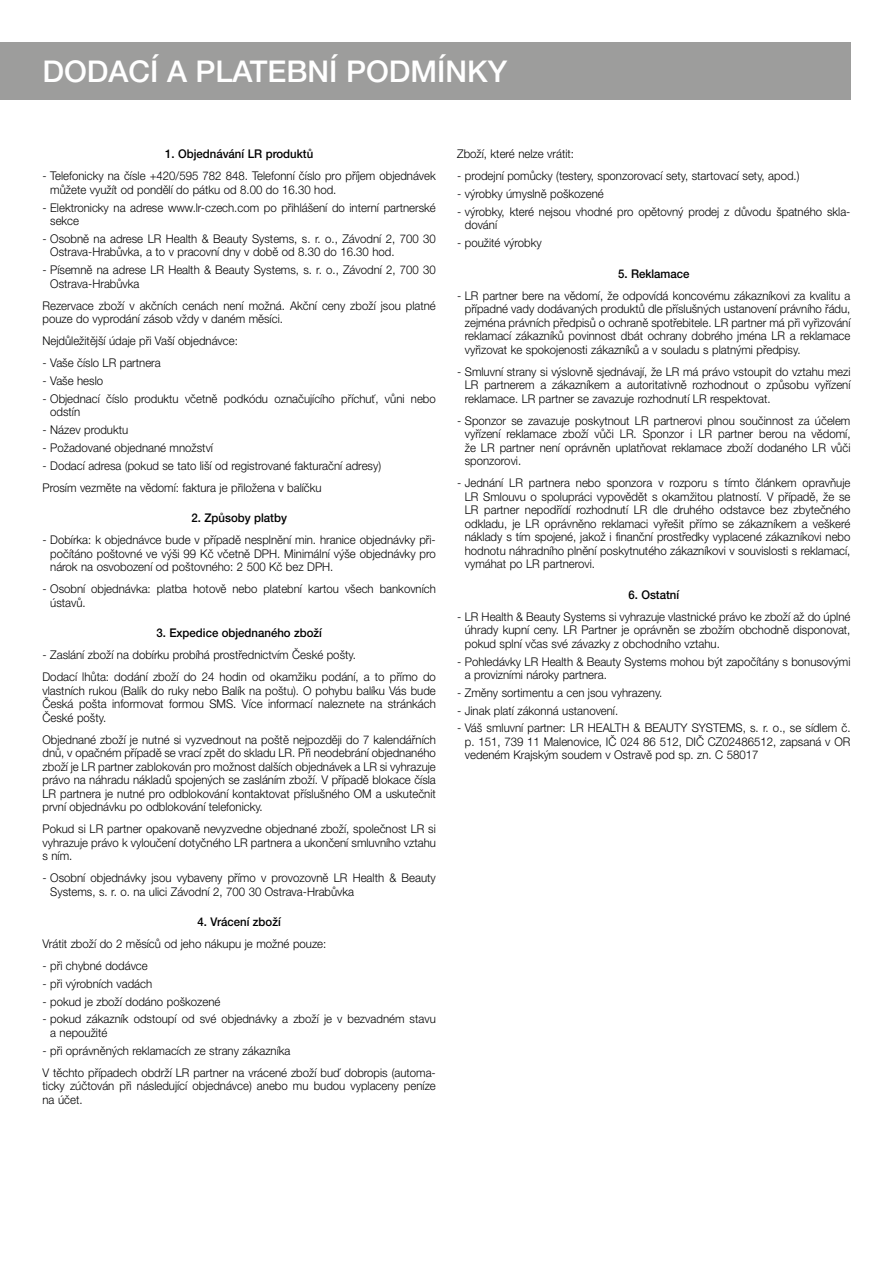
<style>
.page{position:relative;width:893px;height:1263px;background:#fff}
.page>*{position:absolute;margin:0;border:0;box-sizing:border-box;transform-origin:0 0}
.t1{font:500 30px "Helvetica Neue LT Pro";color:#fff}
.t2{font:300 12px/13.5px "Helvetica Neue LT Pro";color:#000;scale:.95 1}
.t3{font:500 12px "Helvetica Neue LT Pro";color:#000;scale:.95 1}
</style>
<div class="page">
<div style="left:0;top:43px;width:850px;height:57px;background:#9d9d9c"></div>
<h1 class="t1" style="left:43px;top:53px;width:466px">DODACÍ A PLATEBNÍ PODMÍNKY</h1>
<p class="t3" style="left:165px;top:147px;width:157px">1. Objednávání LR produktů</p>
<p class="t2" style="left:50px;top:169px;width:407px;text-indent:-8px">- Telefonicky na čísle +420/595 782 848. Telefonní číslo pro příjem objednávek můžete využít od pondělí do pátku od 8.00 do 16.30 hod.</p>
<p class="t2" style="left:50px;top:200px;width:407px;text-indent:-8px">- Elektronicky na adrese www.lr-czech.com po přihlášení do interní partnerské sekce</p>
<p class="t2" style="left:50px;top:232px;width:407px;text-indent:-8px">- Osobně na adrese LR Health &amp; Beauty Systems, s. r. o., Závodní 2, 700 30<br>Ostrava-Hrabůvka, a to v pracovní dny v době od 8.30 do 16.30 hod.</p>
<p class="t2" style="left:50px;top:263px;width:407px;text-indent:-8px">- Písemně na adrese LR Health &amp; Beauty Systems, s. r. o., Závodní 2, 700 30<br>Ostrava-Hrabůvka</p>
<p class="t2" style="left:43px;top:298px;width:416px">Rezervace zboží v akčních cenách není možná. Akční ceny zboží jsou platné pouze do vyprodání zásob vždy v daném měsíci.</p>
<p class="t2" style="left:43px;top:334px;width:207px">Nejdůležitější údaje při Vaší objednávce:</p>
<p class="t2" style="left:43px;top:356px;width:126px">- Vaše číslo LR partnera</p>
<p class="t2" style="left:43px;top:374px;width:65px">- Vaše heslo</p>
<p class="t2" style="left:50px;top:391px;width:407px;text-indent:-8px">- Objednací číslo produktu včetně podkódu označujícího příchuť, vůni nebo odstín</p>
<p class="t2" style="left:43px;top:423px;width:92px">- Název produktu</p>
<p class="t2" style="left:43px;top:440px;width:181px">- Požadované objednané množství</p>
<p class="t2" style="left:43px;top:454px;width:358px;line-height:22px">- Dodací adresa (pokud se tato liší od registrované fakturační adresy)<br>Prosím vezměte na vědomí: faktura je přiložena v balíčku</p>
<p class="t3" style="left:191px;top:511px;width:102px">2. Způsoby platby</p>
<p class="t2" style="left:50px;top:533px;width:407px;text-align:justify;text-indent:-8px">- Dobírka: k objednávce bude v případě nesplnění min. hranice objednávky při&shy;počítáno poštovné ve výši 99 Kč včetně DPH. Minimální výše objednávky pro nárok na osvobození od poštovného: 2 500 Kč bez DPH.</p>
<p class="t2" style="left:50px;top:582px;width:407px;text-indent:-8px">- Osobní objednávka: platba hotově nebo platební kartou všech bankovních ústavů.</p>
<p class="t3" style="left:156px;top:626px;width:176px">3. Expedice objednaného zboží</p>
<p class="t2" style="left:43px;top:643px;width:416px;line-height:22px">- Zaslání zboží na dobírku probíhá prostřednictvím České pošty.<br>Dodací lhůta: dodání zboží do 24 hodin od okamžiku podání, a to přímo do</p>
<p class="t2" style="left:43px;top:683px;width:416px;text-align:justify">vlastních rukou (Balík do ruky nebo Balík na poštu). O pohybu balíku Vás bude Česká pošta informovat formou SMS. Více informací naleznete na stránkách České pošty.</p>
<p class="t2" style="left:43px;top:732px;width:416px;text-align:justify">Objednané zboží je nutné si vyzvednout na poště nejpozději do 7 kalendářních dnů, v opačném případě se vrací zpět do skladu LR. Při neodebrání objednaného zboží je LR partner zablokován pro možnost dalších objednávek a LR si vyhrazuje právo na náhradu nákladů spojených se zasláním zboží. V případě blokace čísla LR partnera je nutné pro odblokování kontaktovat příslušného OM a uskutečnit první objednávku po odblokování telefonicky.</p>
<p class="t2" style="left:43px;top:822px;width:416px;text-align:justify">Pokud si LR partner opakovaně nevyzvedne objednané zboží, společnost LR si vyhrazuje právo k vyloučení dotyčného LR partnera a ukončení smluvního vztahu s ním.</p>
<p class="t2" style="left:50px;top:871px;width:407px;text-indent:-8px">- Osobní objednávky jsou vybaveny přímo v provozovně LR Health &amp; Beauty<br>Systems, s. r. o. na ulici Závodní 2, 700 30 Ostrava-Hrabůvka</p>
<p class="t3" style="left:198px;top:915px;width:89px">4. Vrácení zboží</p>
<p class="t2" style="left:43px;top:937px;width:300px">Vrátit zboží do 2 měsíců od jeho nákupu je možné pouze:</p>
<p class="t2" style="left:43px;top:959px;width:112px">- při chybné dodávce</p>
<p class="t2" style="left:43px;top:977px;width:117px">- při výrobních vadách</p>
<p class="t2" style="left:43px;top:994px;width:189px">- pokud je zboží dodáno poškozené</p>
<p class="t2" style="left:50px;top:1012px;width:407px;text-indent:-8px">- pokud zákazník odstoupí od své objednávky a zboží je v bezvadném stavu a nepoužité</p>
<p class="t2" style="left:43px;top:1039px;width:416px;line-height:22px">- při oprávněných reklamacích ze strany zákazníka<br>V těchto případech obdrží LR partner na vrácené zboží buď dobropis (automa-</p>
<p class="t2" style="left:43px;top:1079px;width:416px">ticky zúčtován při následující objednávce) anebo mu budou vyplaceny peníze na účet.</p>
<p class="t2" style="left:457px;top:147px;width:125px">Zboží, které nelze vrátit:</p>
<p class="t2" style="left:457px;top:169px;width:362px">- prodejní pomůcky (testery, sponzorovací sety, startovací sety, apod.)</p>
<p class="t2" style="left:457px;top:187px;width:156px">- výrobky úmyslně poškozené</p>
<p class="t2" style="left:465px;top:205px;width:407px;text-indent:-8px">- výrobky, které nejsou vhodné pro opětovný prodej z důvodu špatného skla&shy;dování</p>
<p class="t2" style="left:457px;top:236px;width:91px">- použité výrobky</p>
<p class="t3" style="left:618px;top:266px;width:77px">5. Reklamace</p>
<p class="t2" style="left:465px;top:288px;width:407px;text-align:justify;text-indent:-8px">- LR partner bere na vědomí, že odpovídá koncovému zákazníkovi za kvalitu a případné vady dodávaných produktů dle příslušných ustanovení právního řádu, zejména právních předpisů o ochraně spotřebitele. LR partner má při vyřizování reklamací zákazníků povinnost dbát ochrany dobrého jména LR a reklamace vyřizovat ke spokojenosti zákazníků a v souladu s platnými předpisy.</p>
<p class="t2" style="left:465px;top:364px;width:407px;text-align:justify;text-indent:-8px">- Smluvní strany si výslovně sjednávají, že LR má právo vstoupit do vztahu mezi LR partnerem a zákazníkem a autoritativně rozhodnout o způsobu vyřízení reklamace. LR partner se zavazuje rozhodnutí LR respektovat.</p>
<p class="t2" style="left:465px;top:413px;width:407px;text-align:justify;text-indent:-8px">- Sponzor se zavazuje poskytnout LR partnerovi plnou součinnost za účelem vyřízení reklamace zboží vůči LR. Sponzor i LR partner berou na vědomí, že LR partner není oprávněn uplatňovat reklamace zboží dodaného LR vůči sponzorovi.</p>
<p class="t2" style="left:465px;top:476px;width:407px;text-align:justify;text-indent:-8px">- Jednání LR partnera nebo sponzora v rozporu s tímto článkem opravňuje LR Smlouvu o spolupráci vypovědět s okamžitou platností. V případě, že se LR partner nepodřídí rozhodnutí LR dle druhého odstavce bez zbytečného odkladu, je LR oprávněno reklamaci vyřešit přímo se zákazníkem a veškeré náklady s tím spojené, jakož i finanční prostředky vyplacené zákazníkovi nebo hodnotu náhradního plnění poskytnutého zákazníkovi v souvislosti s reklamací, vymáhat po LR partnerovi.</p>
<p class="t3" style="left:628px;top:587px;width:55px">6. Ostatní</p>
<p class="t2" style="left:465px;top:609px;width:407px;text-align:justify;text-indent:-8px">- LR Health &amp; Beauty Systems si vyhrazuje vlastnické právo ke zboží až do úplné úhrady kupní ceny. LR Partner je oprávněn se zbožím obchodně disponovat, pokud splní včas své závazky z obchodního vztahu.</p>
<p class="t2" style="left:465px;top:654px;width:407px;text-indent:-8px">- Pohledávky LR Health &amp; Beauty Systems mohou být započítány s bonusovými a provizními nároky partnera.</p>
<p class="t2" style="left:457px;top:685px;width:218px">- Změny sortimentu a cen jsou vyhrazeny.</p>
<p class="t2" style="left:457px;top:703px;width:171px">- Jinak platí zákonná ustanovení.</p>
<p class="t2" style="left:465px;top:721px;width:407px;text-align:justify;text-indent:-8px">- Váš smluvní partner: LR HEALTH &amp; BEAUTY SYSTEMS, s. r. o., se sídlem č. p. 151, 739 11 Malenovice, IČ 024 86 512, DIČ CZ02486512, zapsaná v OR vedeném Krajským soudem v Ostravě pod sp. zn. C 58017</p>
</div>
